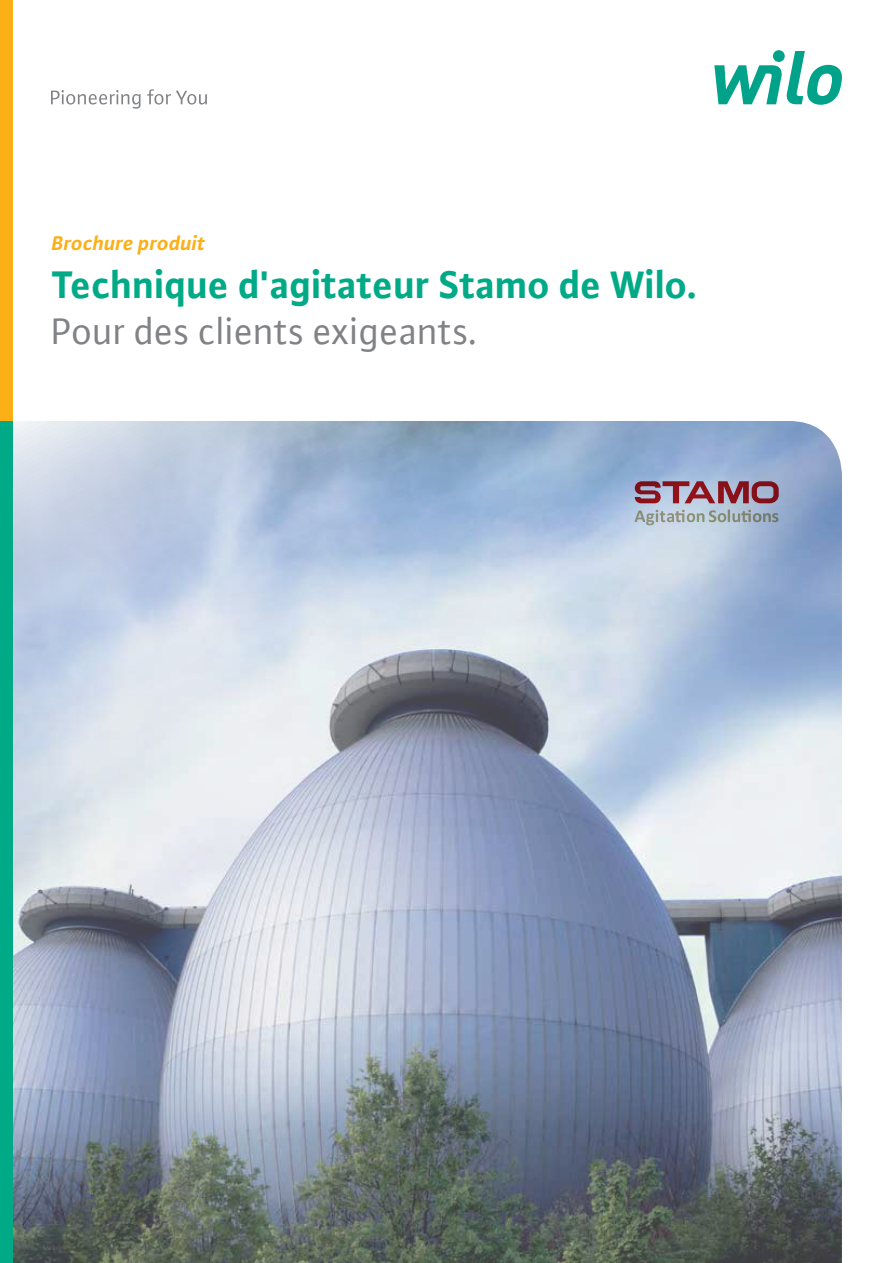
<style>
.page{position:relative;width:893px;height:1263px;background:#fff}
.page>*{position:absolute;margin:0;border:0;box-sizing:border-box;transform-origin:0 0}
.t1{font:700 40.5px "WILO Plus FM";color:#00aa87}
.t2{font:39px "WILO Plus FM";color:#808285}
.t3{font:italic 700 21px "WILO Plus FM";color:#fcaf17}
</style>
<div class="page">
<img style="left:13px;top:421px;width:829px;height:842px">
<div style="left:0;top:0;width:13px;height:421px;background:#fcaf17"></div>
<div style="left:0;top:421px;width:13px;height:842px;background:#00aa87"></div>
<svg style="left:51px;top:89px;width:156px;height:20px"></svg>
<svg style="left:608px;top:459px;width:198px;height:85px;background:#a4bad8"></svg>
<svg style="left:635px;top:509px;width:143px;height:16px;background:#aab7be"></svg>
<svg style="left:635px;top:481px;width:144px;height:22px;background:#9a6475"></svg>
<svg style="left:714px;top:51px;width:128px;height:54px"></svg>
<div style="left:773px;top:50px;width:12px;height:12px;background:#00a389;border-radius:50%"></div>
<p class="t3" style="left:52px;top:229px;width:155px">Brochure produit</p>
<p class="t1" style="left:52px;top:257px;width:647px">Technique d'agitateur Stamo de Wilo.</p>
<p class="t2" style="left:52px;top:307px;width:428px">Pour des clients exigeants.</p>
</div>
